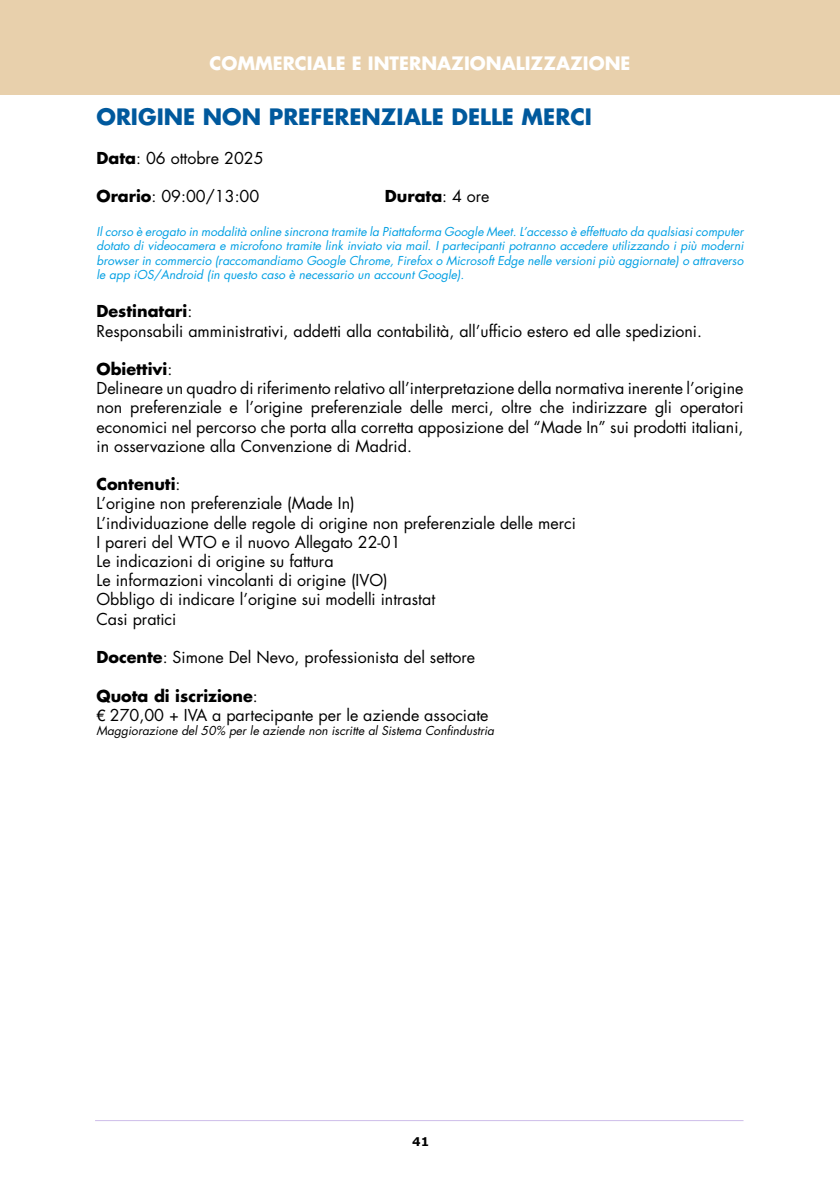
<style>
.page{position:relative;width:840px;height:1191px;background:#fff}
.page>*{position:absolute;margin:0;border:0;box-sizing:border-box;transform-origin:0 0}
.t1{font:700 22px "Futura";color:#00599d}
.t2{font:700 18px "Futura";color:#fff}
.t3{font:16px/19.2px "Futura";color:#000}
.t4{font:700 16px "Futura";color:#000}
.t5{font:italic 12px/14.4px "Futura";color:#009fe3;text-align:justify}
.t6{font:italic 12px "Futura";color:#000}
.t7{font:700 12px "Verdana";color:#000}
.s1{font-weight:700}
.s2{font-weight:400}
.s3{font-family:"Helvetica Neue"}
</style>
<div class="page">
<div style="left:0;top:0;width:839px;height:95px;background:#e8d0ac"></div>
<hr style="left:95px;top:1120px;width:648px;height:1px;background:#cebde9">
<p class="t2" style="left:209px;top:51px;width:422px">COMMERCIALE E INTERNAZIONALIZZAZIONE</p>
<h1 class="t1" style="left:96px;top:102px;width:496px">ORIGINE NON PREFERENZIALE DELLE MERCI</h1>
<p class="t3" style="left:96px;top:148px;width:169px"><span class="s1">Data</span>: 06 ottobre 2025</p>
<p class="t3" style="left:96px;top:187px;width:164px"><span class="s1">Orario</span>: 09:00/13:00</p>
<p class="t4" style="left:384px;top:185px;width:106px">Durata<span class="s2">: 4 ore</span></p>
<p class="t5" style="left:96px;top:224px;width:648px">Il corso è erogato in modalità online sincrona tramite la Piattaforma Google Meet. L’accesso è effettuato da qualsiasi computer dotato di videocamera e microfono tramite link inviato via mail. I partecipanti potranno accedere utilizzando i più moderni browser in commercio (raccomandiamo Google Chrome, Firefox o Microsoft Edge nelle versioni più aggiornate) o attraverso le app iOS/Android (in questo caso è necessario un account Google).</p>
<p class="t3" style="left:96px;top:302px;width:606px"><span class="s1">Destinatari</span>:<br>Responsabili amministrativi, addetti alla contabilità, all’ufficio estero ed alle spedizioni.</p>
<p class="t3" style="left:96px;top:360px;width:648px"><span class="s1">Obiettivi</span>:<br>Delineare un quadro di riferimento relativo all’interpretazione della normativa inerente l’origine non preferenziale e l’origine preferenziale delle merci, oltre che indirizzare gli operatori economici nel percorso che porta alla corretta apposizione del “Made In” sui prodotti italiani, in osservazione alla Convenzione di Madrid.</p>
<p class="t3" style="left:96px;top:475px;width:480px"><span class="s1">Contenuti</span>:<br>L’origine non preferenziale (Made In)<br>L’individuazione delle regole di origine non preferenziale delle merci I pareri del WTO e il nuovo Allegato 22-01<br>Le indicazioni di origine su fattura<br>Le informazioni vincolanti di origine (IVO)<br>Obbligo di indicare l’origine sui modelli intrastat<br>Casi pratici</p>
<p class="t3" style="left:96px;top:648px;width:380px"><span class="s1">Docente</span>: Simone Del Nevo, professionista del settore</p>
<p class="t3" style="left:96px;top:686px;width:393px"><span class="s1">Quota di iscrizione</span>:<br><span class="s3">€</span> 270,00 + IVA a partecipante per le aziende associate</p>
<p class="t6" style="left:96px;top:723px;width:399px">Maggiorazione del 50% per le aziende non iscritte al Sistema Confindustria</p>
<p class="t7" style="left:412px;top:1134px;width:19px">41</p>
</div>
